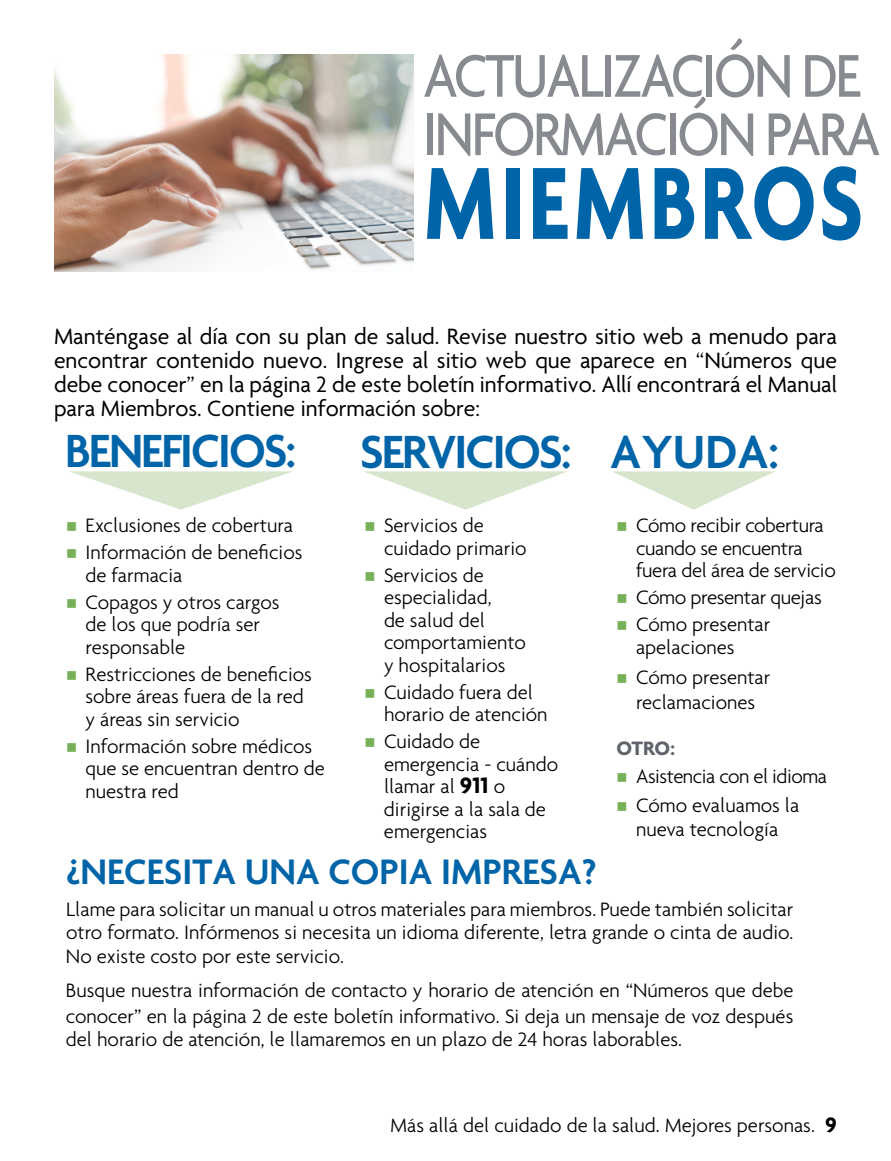
<style>
.page{position:relative;width:891px;height:1161px;background:#fff}
.page>*{position:absolute;margin:0;border:0;box-sizing:border-box;transform-origin:0 0}
.t1{font:700 111px "Agenda";color:#0064a8;scale:.78 1}
.t2{font:500 65.25px/58.3px "Agenda";letter-spacing:-.04em;color:#878a8f;scale:.86 1}
.t3{font:600 50.25px "Agenda";color:#0064a8}
.t4{font:600 38.25px "Agenda";color:#0064a8}
.t5{font:24px/24px "Agenda";color:#000;text-align:justify}
.t6{font:300 21px/22.5px "Agenda";color:#000}
.t7{font:300 21px "Agenda";letter-spacing:-.025em;color:#000}
.t8{font:300 21px "Agenda";letter-spacing:-.02em;color:#000}
.t9{font:700 21px "Agenda";color:#5f636a}
.s1{color:#77b058}
.s2{font-weight:700;font-size:24px}
.s3{font-weight:400}
.s4{font-weight:700;font-size:22.5px}
</style>
<div class="page">
<hr style="left:0;top:0;width:1px;height:826px;background:#77b058">
<svg style="left:69px;top:471px;width:223px;height:39px"></svg>
<svg style="left:364px;top:471px;width:204px;height:39px"></svg>
<svg style="left:612px;top:471px;width:163px;height:39px"></svg>
<img style="left:54px;top:54px;width:359px;height:218px">
<h2 class="t2" style="left:423px;top:45px;width:533px">ACTUALIZACIÓN DE<br>INFORMACIÓ N PARA</h2>
<h1 class="t1" style="left:423px;top:135px;width:72px">MIEMBRO</h1>
<h1 class="t1" style="left:820px;top:135px;width:57px">S</h1>
<p class="t5" style="left:54px;top:324px;width:785px">Manténgase al día con su plan de salud. Revise nuestro sitio web a menudo para encontrar contenido nuevo. Ingrese al sitio web que aparece en “Números que debe conocer” en la página 2 de este boletín informativo. Allí encontrará el Manual para Miembros. Contiene información sobre:</p>
<h3 class="t3" style="left:65px;top:421px;width:47px">BENEFICIOS</h3>
<h3 class="t3" style="left:286px;top:421px;width:12px">:</h3>
<p class="t6" style="left:66px;top:514px;width:229px"><span class="s1">■</span> Exclusiones de cobertura</p>
<p class="t6" style="left:86px;top:541px;width:218px;text-indent:-20px"><span class="s1">■</span> Información de beneficios de farmacia</p>
<p class="t6" style="left:86px;top:591px;width:196px;text-indent:-20px"><span class="s1">■</span> Copagos y otros cargos de los que podría ser responsable</p>
<p class="t6" style="left:86px;top:663px;width:228px;text-indent:-20px"><span class="s1">■</span> Restricciones de beneficios sobre áreas fuera de la red y áreas sin servicio</p>
<p class="t6" style="left:86px;top:735px;width:241px;text-indent:-20px"><span class="s1">■</span> Información sobre médicos que se encuentran dentro de nuestra red</p>
<h3 class="t3" style="left:360px;top:421px;width:46px">SERVICIOS</h3>
<h3 class="t3" style="left:561px;top:421px;width:220px">: AYUDA:</h3>
<p class="t6" style="left:384px;top:514px;width:144px;text-indent:-20px"><span class="s1">■</span> Servicios de cuidado primario</p>
<p class="t6" style="left:384px;top:564px;width:143px;text-indent:-20px"><span class="s1">■</span> Servicios de especialidad,<br>de salud del comportamiento y hospitalarios</p>
<p class="t6" style="left:384px;top:681px;width:165px;text-indent:-20px"><span class="s1">■</span> Cuidado fuera del horario de atención</p>
<p class="t6" style="left:384px;top:730px;width:176px;text-indent:-19px"><span class="s1">■</span> Cuidado de emergencia - cuándo llamar al <span class="s2">911</span> o dirigirse a la sala de emergencias</p>
<p class="t9" style="left:616px;top:736px;width:60px">Otro:</p>
<p class="t6" style="left:636px;top:514px;width:201px;text-indent:-20px"><span class="s1">■</span> Cómo recibir cobertura cuando se encuentra fuera del área de servicio</p>
<p class="t8" style="left:616px;top:585px;width:207px"><span class="s1">■</span> Cómo presentar quejas</p>
<p class="t6" style="left:636px;top:613px;width:136px;text-indent:-20px"><span class="s1">■</span> Cómo presentar apelaciones</p>
<p class="t6" style="left:616px;top:664px;width:156px;line-height:25.5px;text-align:center"><span class="s1">■</span> Cómo presentar reclamaciones</p>
<p class="t7" style="left:616px;top:764px;width:212px"><span class="s1">■</span> Asistencia con el idioma</p>
<p class="t6" style="left:616px;top:793px;width:185px;line-height:24px;text-align:center"><span class="s1">■</span> Cómo evaluamos la nueva tecnología</p>
<h3 class="t4" style="left:66px;top:849px;width:61px">¿NECESITA</h3>
<h3 class="t4" style="left:245px;top:849px;width:106px">UNA COPIA</h3>
<h3 class="t4" style="left:441px;top:849px;width:21px">IMPRESA</h3>
<h3 class="t4" style="left:582px;top:849px;width:16px">?</h3>
<p class="t6" style="left:66px;top:897px;width:729px;line-height:23.2px;text-align:justify">Llame para solicitar un manual u otros materiales para miembros. Puede también solicitar otro formato. Infórmenos si necesita un idioma diferente, letra grande o cinta de audio.<br>No existe costo por este servicio.</p>
<p class="t6" style="left:66px;top:977px;width:729px;line-height:25.5px">Busque nuestra información de contacto y horario de atención en <span class="s3">“</span>Números que debe conocer<span class="s3">”</span> en la página 2 de este boletín informativo. Si deja un mensaje de voz después</p>
<p class="t6" style="left:66px;top:1028px;width:618px">del horario de atención, le llamaremos en un plazo de 24 horas laborables.</p>
<p class="t6" style="left:390px;top:1114px;width:448px">Más allá del cuidado de la salud. Mejores personas. <span class="s4">9</span></p>
</div>
